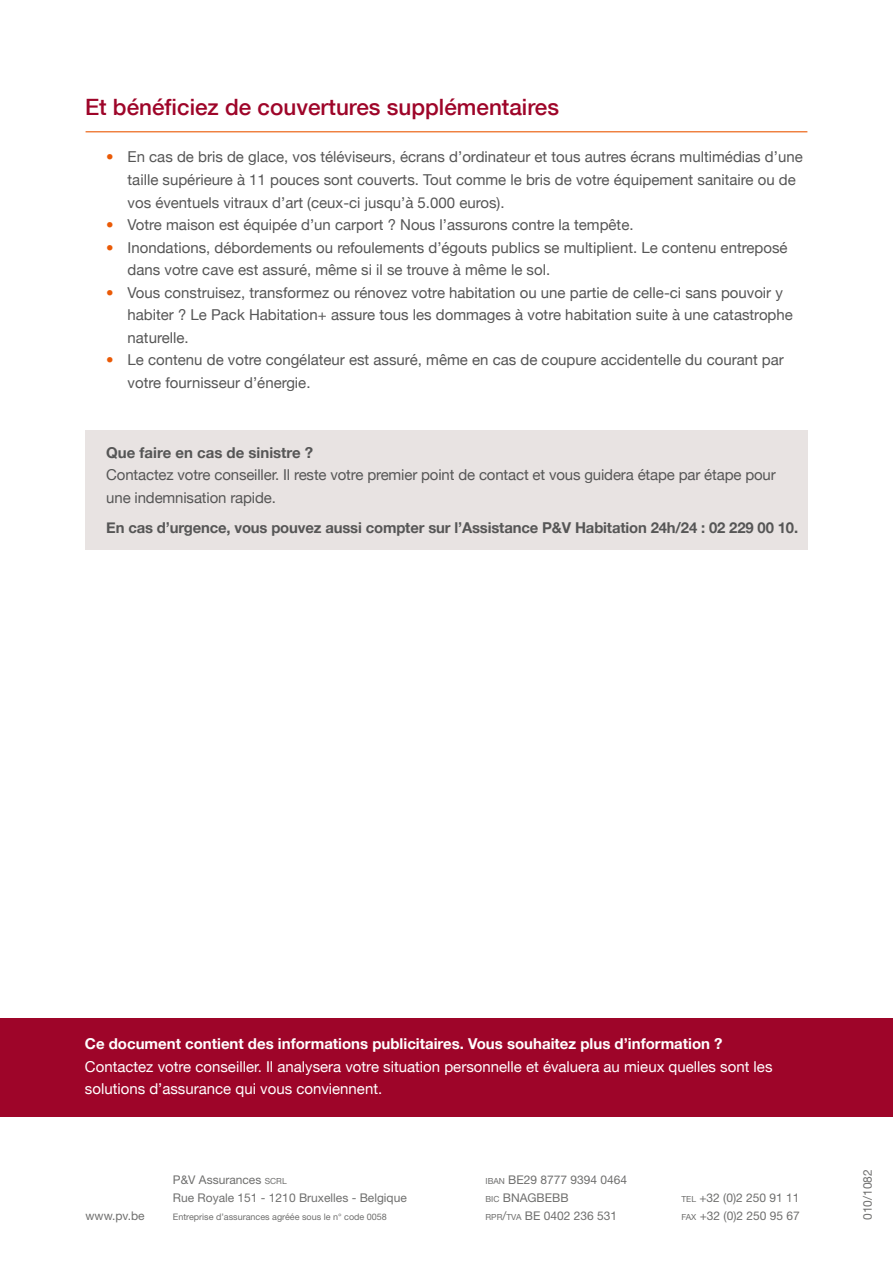
<style>
.page{position:relative;width:893px;height:1263px;background:#fff}
.page>*{position:absolute;margin:0;border:0;box-sizing:border-box;transform-origin:0 0}
.t1{font:500 22.5px "Helvetica Neue";color:#9e0529}
.t2{font:15px/22.5px "Helvetica Neue";color:#565656}
.t3{font:15px/22.5px "Helvetica Neue";color:#fff}
.t4{font:700 15px "Helvetica Neue";letter-spacing:-.01em;color:#565656}
.t5{font:700 15px "Helvetica Neue";color:#fff}
.t6{font:12px/18px "Helvetica Neue LT Std";color:#6f6f6e}
.t7{font:9px "Helvetica Neue LT Std";color:#6f6f6e}
.t8{font:8.4px "Helvetica Neue LT Std";color:#6f6f6e}
.s1{color:#ea5a06}
.s2{font-size:8.4px}
.s3{font-size:12px}
.s4{font-style:inherit}
</style>
<div class="page">
<hr style="left:86px;top:131px;width:721px;height:1px;background:#ea5a06">
<div style="left:86px;top:431px;width:722px;height:119px;background:#e8e3e2"></div>
<div style="left:0;top:1018px;width:893px;height:99px;background:#9e0529"></div>
<h1 class="t1" style="left:85px;top:89px;width:475px">Et bénéficiez de couvertures supplémentaires</h1>
<p class="t2" style="left:128px;top:145px;width:677px;text-indent:-21px"><span class="s1">•</span> En cas de bris de glace, vos téléviseurs, écrans d’ordinateur et tous autres écrans multimédias d’une taille supérieure à 11 pouces sont couverts. Tout comme le bris de votre équipement sanitaire ou de vos éventuels vitraux d’art (ceux-ci jusqu’à 5.000 euros).</p>
<p class="t2" style="left:106px;top:212px;width:529px"><span class="s1">•</span> Votre maison est équipée d’un carport ? Nous l’assurons contre la tempête.</p>
<p class="t2" style="left:128px;top:235px;width:661px;text-indent:-21px"><span class="s1">•</span> Inondations, débordements ou refoulements d’égouts publics se multiplient. Le contenu entreposé dans votre cave est assuré, même si il se trouve à même le sol.</p>
<p class="t2" style="left:128px;top:280px;width:667px;text-indent:-21px"><span class="s1">•</span> Vous construisez, transformez ou rénovez votre habitation ou une partie de celle-ci sans pouvoir y habiter ? Le Pack Habitation+ assure tous les dommages à votre habitation suite à une catastrophe naturelle.</p>
<p class="t2" style="left:128px;top:347px;width:658px;text-indent:-21px"><span class="s1">•</span> Le contenu de votre congélateur est assuré, même en cas de coupure accidentelle du courant par votre fournisseur d’énergie.</p>
<p class="t4" style="left:106px;top:439px;width:208px">Que faire en cas de sinistre ?</p>
<p class="t2" style="left:106px;top:462px;width:671px">Contactez votre conseiller. Il reste votre premier point de contact et vous guidera étape par étape pour une indemnisation rapide.</p>
<p class="t4" style="left:106px;top:514px;width:693px">En cas d’urgence, vous pouvez aussi compter sur l’Assistance P&amp;V Habitation 24h/24 : 02 229 00 10.</p>
<p class="t5" style="left:85px;top:1030px;width:639px">Ce document contient des informations publicitaires. Vous souhaitez plus d’information ?</p>
<p class="t3" style="left:85px;top:1054px;width:689px">Contactez votre conseiller. Il analysera votre situation personnelle et évaluera au mieux quelles sont les solutions d’assurance qui vous conviennent.</p>
<p class="t6" style="left:173px;top:1170px;width:235px">P&amp;V Assurances <span class="s2">SCRL<br></span>Rue Royale 151 - 1210 Bruxelles - Belgique</p>
<p class="t6" style="left:85px;top:1206px;width:61px">www.pv.be</p>
<p class="t7" style="left:173px;top:1211px;width:215px">Entreprise d’assurances agréée sous le n° code 0058</p>
<p class="t6" style="left:485px;top:1170px;width:143px"><span class="s2">IBAN</span> BE29 8777 9394 0464</p>
<p class="t8" style="left:485px;top:1194px;width:27px">BIC <span class="s3">BNA</span></p>
<p class="t6" style="left:485px;top:1188px;width:133px;text-indent:42px"><span class="s4">GBEBB<br></span><span class="s2">RPR</span><span class="s4">/</span><span class="s2">TVA</span> BE 0402 236 531</p>
<p class="t6" style="left:681px;top:1188px;width:120px"><span class="s2">TEL</span> +32 (0)2 250 91 11<br><span class="s2">FAX</span> +32 (0)2 250 95 67</p>
<p class="t6" style="left:858px;top:1220px;width:52px;rotate:-90deg">010/1082</p>
</div>
